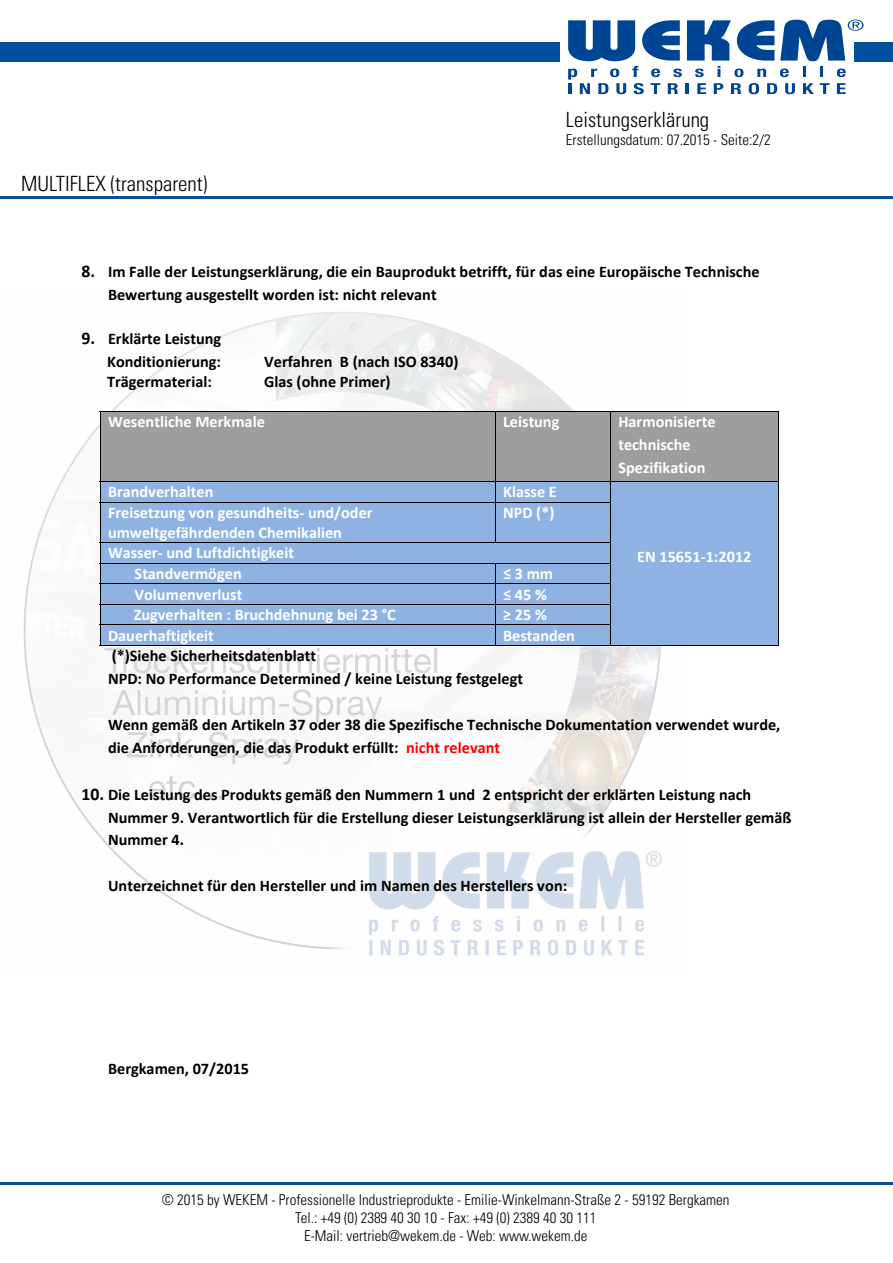
<style>
.page{position:relative;width:893px;height:1263px;background:#fff}
.page>*{position:absolute;margin:0;border:0;box-sizing:border-box;transform-origin:0 0}
.t1{font:300 condensed 21px "Univers";color:#000}
.t2{font:700 16.2px/22.8px "Calibri";color:#000}
.t3{font:700 16.2px/22.8px "Calibri";color:#fff}
.t4{font:300 condensed 15px/18px "Univers";color:#000;text-align:center}
.s1{font-size:17.7px}
.s2{color:#f00}
</style>
<div class="page">
<img style="left:23px;top:312px;width:639px;height:644px">
<div style="left:0;top:43px;width:560px;height:19px;background:#00519e"></div>
<svg style="left:568px;top:19px;width:296px;height:75px"></svg>
<hr style="left:0;top:1182px;width:893px;height:2px;background:#00519e">
<hr style="left:0;top:196px;width:893px;height:3px;background:#00519e">
<div style="left:855px;top:43px;width:38px;height:19px;background:#00519e"></div>
<div style="left:100px;top:412px;width:395px;height:69px;background:#9c9e9f"></div>
<div style="left:495px;top:412px;width:115px;height:69px;background:#9c9e9f"></div>
<div style="left:611px;top:412px;width:167px;height:69px;background:#9c9e9f"></div>
<hr style="left:100px;top:411px;width:511px;height:1px;background:#000">
<hr style="left:611px;top:411px;width:167px;height:1px;background:#000">
<hr style="left:100px;top:412px;width:1px;height:69px;background:#000">
<hr style="left:495px;top:412px;width:1px;height:69px;background:#000">
<hr style="left:610px;top:412px;width:1px;height:69px;background:#000">
<hr style="left:778px;top:412px;width:1px;height:69px;background:#000">
<div style="left:100px;top:482px;width:395px;height:20px;background:#8eb3e2"></div>
<div style="left:495px;top:482px;width:115px;height:20px;background:#8eb3e2"></div>
<div style="left:611px;top:482px;width:167px;height:163px;background:#8eb3e2"></div>
<hr style="left:100px;top:481px;width:511px;height:1px;background:#000">
<hr style="left:611px;top:481px;width:167px;height:1px;background:#000">
<svg style="left:100px;top:482px;width:1px;height:20px"></svg>
<svg style="left:495px;top:482px;width:1px;height:20px"></svg>
<svg style="left:610px;top:482px;width:1px;height:20px"></svg>
<div style="left:100px;top:502px;width:395px;height:40px;background:#8eb3e2"></div>
<div style="left:495px;top:502px;width:115px;height:40px;background:#8eb3e2"></div>
<hr style="left:100px;top:502px;width:511px;height:1px;background:#000">
<svg style="left:778px;top:481px;width:1px;height:21px"></svg>
<hr style="left:100px;top:502px;width:1px;height:40px;background:#000">
<hr style="left:495px;top:502px;width:1px;height:40px;background:#000">
<hr style="left:610px;top:502px;width:1px;height:40px;background:#000">
<hr style="left:778px;top:502px;width:1px;height:40px;background:#000">
<div style="left:100px;top:543px;width:395px;height:20px;background:#8eb3e2"></div>
<div style="left:495px;top:543px;width:115px;height:20px;background:#8eb3e2"></div>
<hr style="left:100px;top:542px;width:511px;height:1px;background:#000">
<div style="left:100px;top:563px;width:395px;height:20px;background:#8eb3e2"></div>
<div style="left:495px;top:563px;width:115px;height:20px;background:#8eb3e2"></div>
<hr style="left:100px;top:563px;width:511px;height:1px;background:#000">
<div style="left:100px;top:584px;width:395px;height:20px;background:#8eb3e2"></div>
<div style="left:495px;top:584px;width:115px;height:20px;background:#8eb3e2"></div>
<hr style="left:100px;top:583px;width:511px;height:1px;background:#000">
<div style="left:100px;top:605px;width:395px;height:19px;background:#8eb3e2"></div>
<div style="left:495px;top:605px;width:115px;height:19px;background:#8eb3e2"></div>
<hr style="left:100px;top:604px;width:511px;height:1px;background:#000">
<div style="left:100px;top:625px;width:395px;height:20px;background:#8eb3e2"></div>
<div style="left:495px;top:625px;width:115px;height:20px;background:#8eb3e2"></div>
<hr style="left:100px;top:624px;width:511px;height:1px;background:#000">
<svg style="left:100px;top:543px;width:1px;height:102px"></svg>
<hr style="left:100px;top:645px;width:395px;height:1px;background:#000">
<svg style="left:495px;top:564px;width:1px;height:81px"></svg>
<hr style="left:495px;top:645px;width:115px;height:1px;background:#000">
<svg style="left:610px;top:543px;width:1px;height:103px"></svg>
<hr style="left:611px;top:645px;width:167px;height:1px;background:#000">
<svg style="left:778px;top:542px;width:1px;height:104px"></svg>
<p class="t1" style="left:21px;top:171px;width:188px">MULTIFLEX (transparent)</p>
<p class="t1" style="left:566px;top:107px;width:145px">Leistungserklärung</p>
<p class="t4" style="left:566px;top:131px;width:206px">Erstellungsdatum: 07.2015 - Seite:2/2</p>
<p class="t2" style="left:108px;top:260px;width:653px;text-indent:-27px"><span class="s1">8.</span> Im Falle der Leistungserklärung, die ein Bauprodukt betrifft, für das eine Europäische Technische<br>Bewertung ausgestellt worden ist: nicht relevant</p>
<p class="t2" style="left:81px;top:327px;width:141px;text-align:right"><span class="s1">9.</span> Erklärte Leistung<br>Konditionierung:</p>
<p class="t2" style="left:264px;top:350px;width:196px">Verfahren B (nach ISO 8340)</p>
<p class="t2" style="left:107px;top:369px;width:106px">Trägermaterial:</p>
<p class="t2" style="left:264px;top:369px;width:128px">Glas (ohne Primer)</p>
<p class="t3" style="left:108px;top:410px;width:158px">Wesentliche Merkmale</p>
<p class="t3" style="left:503px;top:410px;width:58px">Leistung</p>
<p class="t3" style="left:618px;top:410px;width:99px">Harmonisierte technische<br>Spezifikation</p>
<p class="t3" style="left:108px;top:480px;width:107px">Brandverhalten</p>
<p class="t3" style="left:503px;top:480px;width:55px">Klasse E</p>
<p class="t3" style="left:108px;top:502px;width:266px;line-height:19.8px">Freisetzung von gesundheits‐ und/oder umweltgefährdenden Chemikalien</p>
<p class="t3" style="left:503px;top:500px;width:53px">NPD (*)</p>
<p class="t3" style="left:135px;top:542px;width:161px;line-height:20.5px;text-indent:-27px">Wasser‐ und Luftdichtigkeit<br>Standvermögen</p>
<p class="t3" style="left:503px;top:562px;width:52px">≤ 3 mm</p>
<p class="t3" style="left:637px;top:544px;width:116px">EN 15651‐1:2012</p>
<p class="t3" style="left:135px;top:582px;width:109px">Volumenverlust</p>
<p class="t3" style="left:503px;top:582px;width:45px">≤ 45 %</p>
<p class="t3" style="left:134px;top:603px;width:263px">Zugverhalten : Bruchdehnung bei 23 °C</p>
<p class="t3" style="left:503px;top:603px;width:45px">≥ 25 %</p>
<p class="t3" style="left:108px;top:623px;width:107px">Dauerhaftigkeit</p>
<p class="t3" style="left:503px;top:623px;width:73px">Bestanden</p>
<p class="t2" style="left:108px;top:644px;width:416px">(*)Siehe Sicherheitsdatenblatt<br>NPD: No Performance Determined / keine Leistung festgelegt</p>
<p class="t2" style="left:108px;top:712px;width:674px">Wenn gemäß den Artikeln 37 oder 38 die Spezifische Technische Dokumentation verwendet wurde, die Anforderungen, die das Produkt erfüllt: <span class="s2">nicht relevant</span></p>
<p class="t2" style="left:108px;top:782px;width:685px;text-indent:-27px"><span class="s1">10.</span> Die Leistung des Produkts gemäß den Nummern 1 und 2 entspricht der erklärten Leistung nach<br>Nummer 9. Verantwortlich für die Erstellung dieser Leistungserklärung ist allein der Hersteller gemäß<br>Nummer 4.</p>
<p class="t2" style="left:108px;top:874px;width:461px">Unterzeichnet für den Hersteller und im Namen des Herstellers von:</p>
<p class="t2" style="left:108px;top:1056px;width:143px">Bergkamen, 07/2015</p>
<p class="t4" style="left:162px;top:1190px;width:569px">© 2015 by WEKEM - Professionelle Industrieprodukte - Emilie-Winkelmann-Straße 2 - 59192 Bergkamen<br>Tel.: +49 (0) 2389 40 30 10 - Fax: +49 (0) 2389 40 30 111<br>E-Mail: vertrieb@wekem.de - Web: www.wekem.de</p>
</div>
